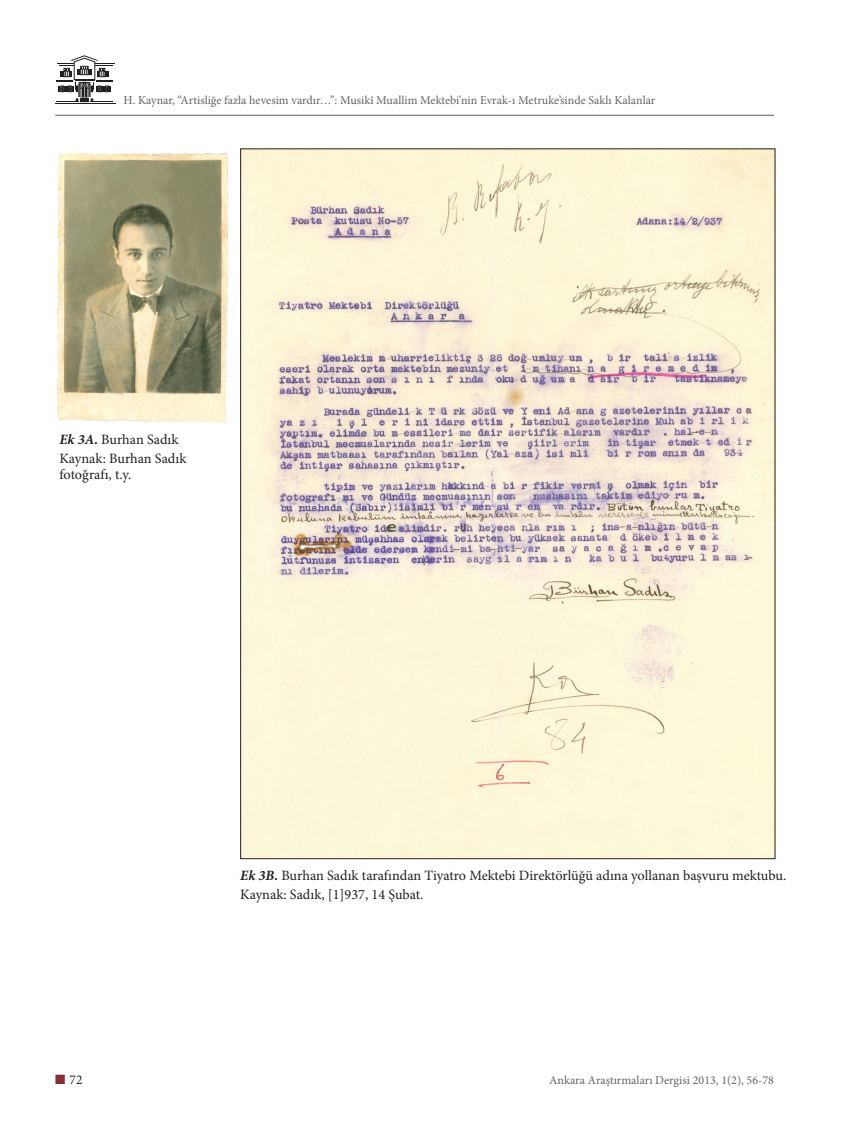
<style>
.page{position:relative;width:842px;height:1127px;background:#fff}
.page>*{position:absolute;margin:0;border:0;box-sizing:border-box;transform-origin:0 0}
.t1{font:14.25px/18.6px "Minion Pro";letter-spacing:-.005em;color:#231f20}
.t2{font:13.5px "Minion Pro";color:#231f20}
.t3{font:12px "Minion Pro";color:#636366}
.s1{font-weight:700;font-style:italic}
.s2{color:#843034}
</style>
<div class="page">
<hr style="left:55px;top:115px;width:719px;height:1px;background:#57585a">
<hr style="left:55px;top:103px;width:60px;height:1px;background:#231f20">
<svg style="left:56px;top:55px;width:59px;height:48px"></svg>
<img style="left:242px;top:150px;width:531px;height:707px">
<img style="left:57px;top:152px;width:172px;height:271px">
<p class="t3" style="left:124px;top:92px;width:533px">H. Kaynar, “Artisliğe fazla hevesim vardır…”: Musikî Muallim Mektebi’nin Evrak-ı Metruke’sinde Saklı Kalanlar</p>
<p class="t1" style="left:60px;top:430px;width:128px"><span class="s1">Ek 3A.</span> Burhan Sadık<br>Kaynak: Burhan Sadık</p>
<p class="t1" style="left:60px;top:465px;width:73px">fotoğrafı, t.y.</p>
<p class="t1" style="left:240px;top:866px;width:547px"><span class="s1">Ek 3B.</span> Burhan Sadık tarafından Tiyatro Mektebi Direktörlüğü adına yollanan başvuru mektubu.<br>Kaynak: Sadık, [1]937, 14 Şubat.</p>
<p class="t2" style="left:55px;top:1071px;width:29px"><span class="s2">■</span> 72</p>
<p class="t3" style="left:549px;top:1072px;width:226px">Ankara Araştırmaları Dergisi 2013, 1(2), 56-78</p>
</div>
